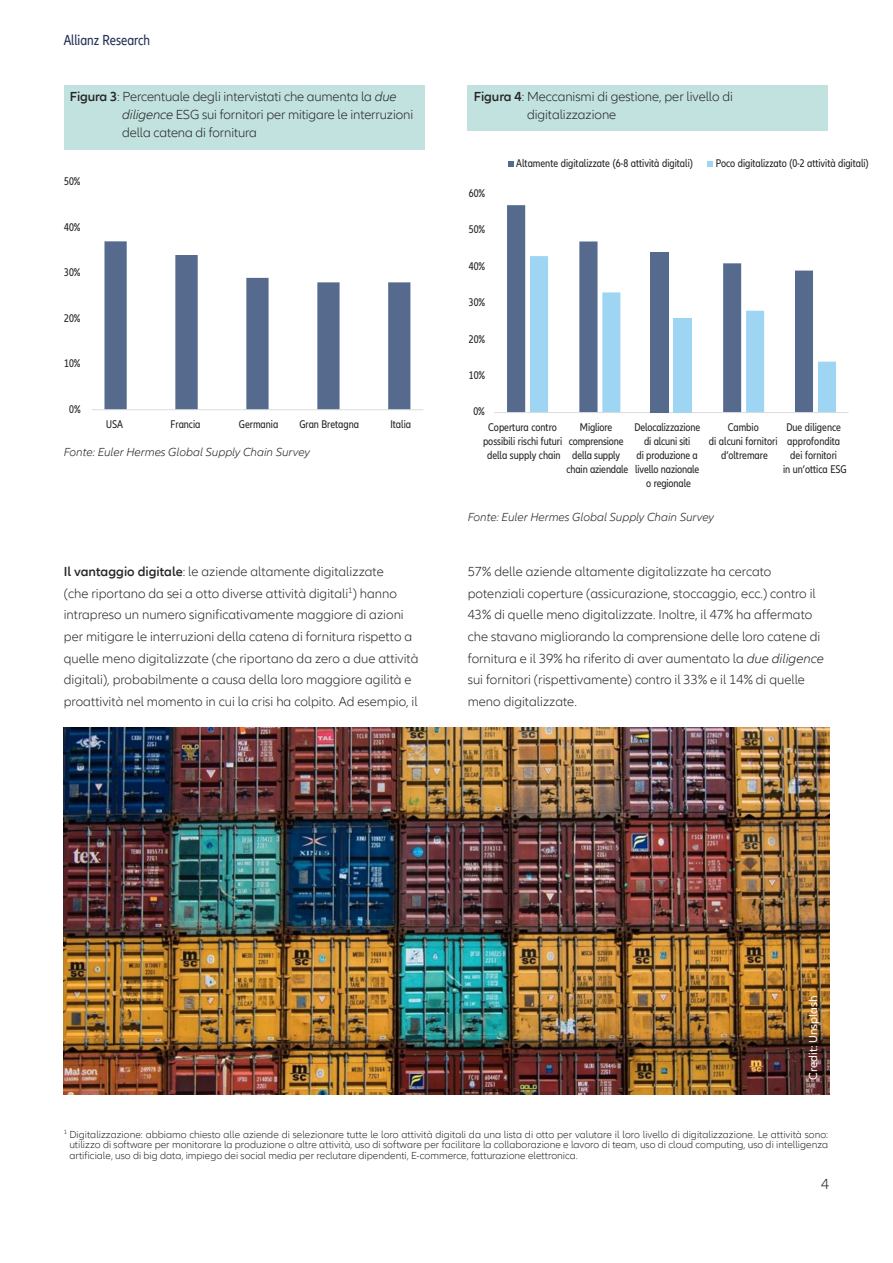
<style>
.page{position:relative;width:893px;height:1263px;background:#fff}
.page>*{position:absolute;margin:0;border:0;box-sizing:border-box;transform-origin:0 0}
.t1{font:condensed 15px "Allianz Neo";color:#263056}
.t2{font:300 15px "Allianz Neo";color:#272526}
.t3{font:300 13.5px/21.6px "Allianz Neo";color:#272526}
.t4{font:italic 300 12px "Allianz Neo";color:#272526}
.t5{font:12px "Allianz Neo";color:#fff}
.t6{font:condensed 11.55px/14px "Allianz Neo";color:#262526;text-align:center}
.t7{font:300 10.5px/10.5px "Allianz Neo";color:#272526;text-align:justify}
.s1{font-weight:600}
.s2{font-style:italic}
</style>
<div class="page">
<div style="left:64px;top:85px;width:360px;height:65px;background:#c1e2df"></div>
<svg style="left:104px;top:241px;width:306px;height:168px"></svg>
<hr style="left:92px;top:409px;width:331px;height:1px;background:#dbdcdd">
<div style="left:468px;top:85px;width:360px;height:46px;background:#c1e2df"></div>
<svg style="left:507px;top:205px;width:144px;height:207px"></svg>
<svg style="left:530px;top:256px;width:306px;height:156px"></svg>
<hr style="left:494px;top:412px;width:354px;height:1px;background:#dbdcdd">
<svg style="left:508px;top:161px;width:6px;height:6px"></svg>
<svg style="left:707px;top:161px;width:6px;height:6px"></svg>
<div style="left:651px;top:252px;width:18px;height:161px;background:#566a8d"></div>
<div style="left:674px;top:318px;width:18px;height:95px;background:#9ed5f3"></div>
<img style="left:64px;top:727px;width:765px;height:367px">
<p class="t1" style="left:64px;top:31px;width:88px">Allianz Research</p>
<p class="t3" style="left:122px;top:88px;width:292px;line-height:18px;text-indent:-52px"><span class="s1">Figura 3</span>: Percentuale degli intervistati che aumenta la <span class="s2">due diligence</span> ESG sui fornitori per mitigare le interruzioni della catena di fornitura</p>
<p class="t6" style="left:64px;top:175px;width:18px">50%</p>
<p class="t6" style="left:64px;top:221px;width:18px">40%</p>
<p class="t6" style="left:64px;top:266px;width:18px">30%</p>
<p class="t6" style="left:64px;top:312px;width:18px">20%</p>
<p class="t6" style="left:64px;top:357px;width:18px">10%</p>
<p class="t6" style="left:69px;top:403px;width:13px">0%</p>
<p class="t6" style="left:106px;top:418px;width:18px">USA</p>
<p class="t6" style="left:171px;top:418px;width:31px">Francia</p>
<p class="t6" style="left:239px;top:418px;width:41px">Germania</p>
<p class="t6" style="left:299px;top:418px;width:61px">Gran Bretagna</p>
<p class="t6" style="left:390px;top:418px;width:22px">Italia</p>
<p class="t4" style="left:64px;top:445px;width:248px">Fonte: Euler Hermes Global Supply Chain Survey</p>
<p class="t3" style="left:527px;top:88px;width:207px;line-height:18px;text-indent:-53px"><span class="s1">Figura 4</span>: Meccanismi di gestione, per livello di digitalizzazione</p>
<p class="t6" style="left:469px;top:187px;width:18px">60%</p>
<p class="t6" style="left:469px;top:223px;width:18px">50%</p>
<p class="t6" style="left:469px;top:260px;width:18px">40%</p>
<p class="t6" style="left:469px;top:296px;width:18px">30%</p>
<p class="t6" style="left:469px;top:333px;width:18px">20%</p>
<p class="t6" style="left:469px;top:369px;width:18px">10%</p>
<p class="t6" style="left:473px;top:405px;width:13px">0%</p>
<p class="t6" style="left:516px;top:157px;width:178px">Altamente digitalizzate (6-8 attività digitali)</p>
<p class="t6" style="left:716px;top:157px;width:154px">Poco digitalizzato (0-2 attività digitali)</p>
<p class="t6" style="left:483px;top:421px;width:81px">Copertura contro possibili rischi futuri della supply chain</p>
<p class="t6" style="left:567px;top:421px;width:63px">Migliore comprensione della supply chain aziendale</p>
<p class="t6" style="left:634px;top:421px;width:67px">Delocalizzazione di alcuni siti<br>di produzione a livello nazionale o regionale</p>
<p class="t6" style="left:709px;top:421px;width:70px">Cambio<br>di alcuni fornitori d’oltremare</p>
<p class="t6" style="left:783px;top:421px;width:65px">Due diligence approfondita dei fornitori<br>in un’ottica ESG</p>
<p class="t4" style="left:468px;top:509px;width:248px">Fonte: Euler Hermes Global Supply Chain Survey</p>
<p class="t3" style="left:64px;top:561px;width:356px"><span class="s1">Il vantaggio digitale</span>: le aziende altamente digitalizzate<br>(che riportano da sei a otto diverse attività digitali<sup>1</sup>) hanno intrapreso un numero significativamente maggiore di azioni per mitigare le interruzioni della catena di fornitura rispetto a quelle meno digitalizzate (che riportano da zero a due attività digitali), probabilmente a causa della loro maggiore agilità e proattività nel momento in cui la crisi ha colpito. Ad esempio, il</p>
<p class="t3" style="left:468px;top:561px;width:358px">57% delle aziende altamente digitalizzate ha cercato potenziali coperture (assicurazione, stoccaggio, ecc.) contro il 43% di quelle meno digitalizzate. Inoltre, il 47% ha affermato che stavano migliorando la comprensione delle loro catene di fornitura e il 39% ha riferito di aver aumentato la <span class="s2">due diligence </span>sui fornitori (rispettivamente) contro il 33% e il 14% di quelle meno digitalizzate.</p>
<p class="t5" style="left:806px;top:1079px;width:85px;rotate:-90deg">Credit: Unsplash</p>
<p class="t7" style="left:69px;top:1129px;width:760px;text-indent:-6px"><sup>1</sup> Digitalizzazione: abbiamo chiesto alle aziende di selezionare tutte le loro attività digitali da una lista di otto per valutare il loro livello di digitalizzazione. Le attività sono: utilizzo di software per monitorare la produzione o altre attività, uso di software per facilitare la collaborazione e lavoro di team, uso di cloud computing, uso di intelligenza artificiale, uso di big data, impiego dei social media per reclutare dipendenti, E-commerce, fatturazione elettronica.</p>
<p class="t2" style="left:821px;top:1175px;width:10px">4</p>
</div>
